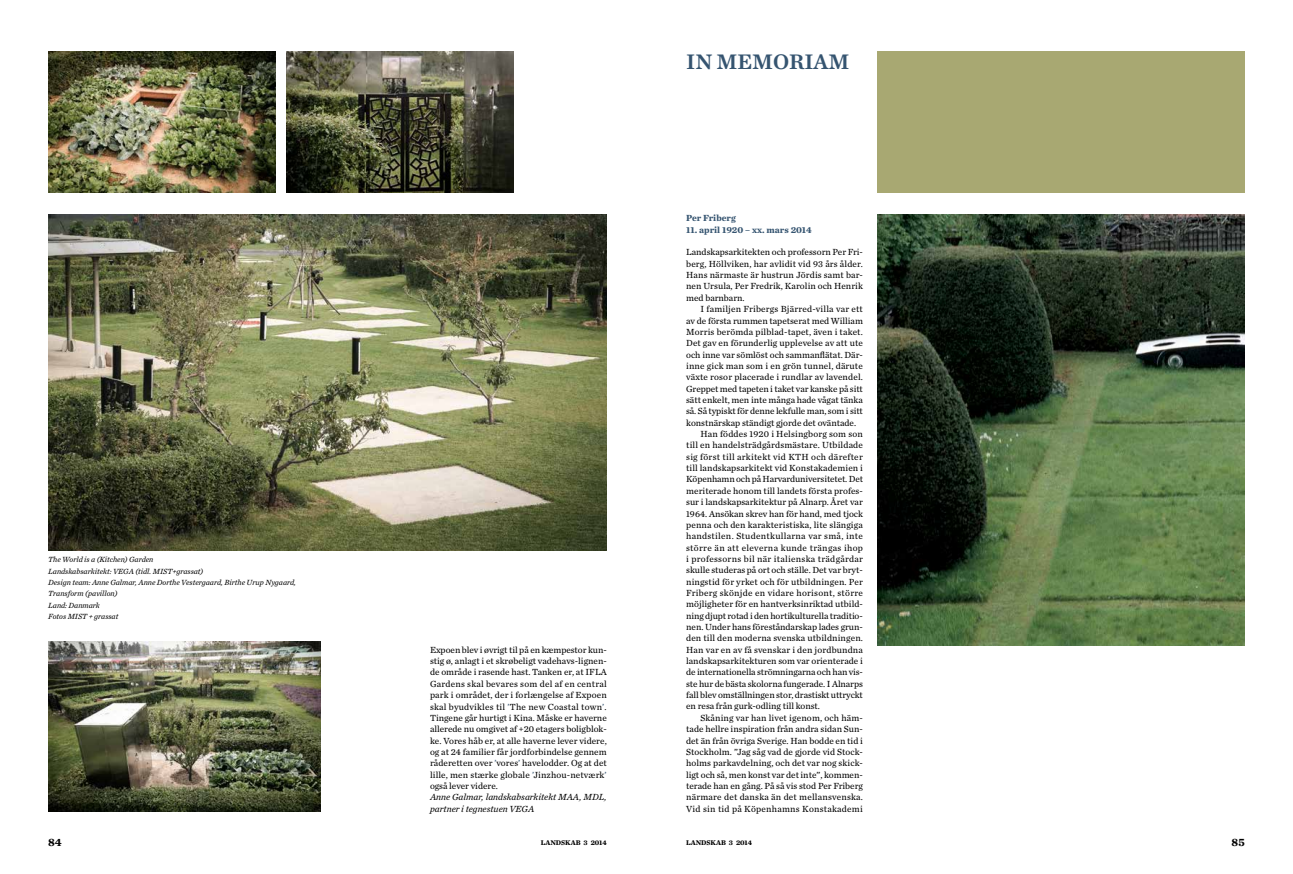
<style>
.page{position:relative;width:1293px;height:874px;background:#fff}
.page>*{position:absolute;margin:0;border:0;box-sizing:border-box;transform-origin:0 0}
.t1{font:22px "Chronicle Text G2 Semi";color:#355470}
.t2{font:700 11.3px "Chronicle Text G2";color:#000}
.t3{font:9.2px/11.3px "Chronicle Text G2";letter-spacing:.005em;color:#000;text-align:justify}
.t4{font:9.2px "Chronicle Text G2";letter-spacing:.03em;color:#000}
.t5{font:9.2px "Chronicle Text G2";letter-spacing:.025em;color:#000}
.t6{font:italic 9.2px/11.3px "Chronicle Text G2";letter-spacing:.005em;color:#000}
.t7{font:9.2px "Chronicle Text G2";letter-spacing:.035em;color:#000}
.t8{font:700 9.2px "Chronicle Text G2";color:#355470}
.t9{font:italic 7.8px/11.3px "Chronicle Text G2";color:#000}
.t10{font:700 7.1px "Chronicle Text G2";color:#000}
.s1{color:#355470}
</style>
<div class="page">
<img style="left:877px;top:214px;width:367px;height:431px">
<img style="left:48px;top:214px;width:559px;height:336px">
<img style="left:286px;top:51px;width:227px;height:142px">
<img style="left:48px;top:51px;width:227px;height:142px">
<img style="left:48px;top:641px;width:272px;height:170px">
<div style="left:877px;top:51px;width:367px;height:142px;background:#a8a872"></div>
<p class="t9" style="left:48px;top:553px;width:249px">The World is a (Kitchen) Garden<br>Landskabsarkitekt: VEGA (tidl. MIST+grassat)<br>Design team: Anne Galmar, Anne Dorthe Vestergaard, Birthe Urup Nygaard, Transform (pavillon)<br>Land: Danmark<br>Fotos MIST + grassat</p>
<p class="t3" style="left:430px;top:643px;width:178px">Expoen blev i øvrigt til på en kæmpestor kun&shy;stig ø, anlagt i et skrøbeligt vadehavs-lignen&shy;de område i rasende hast. Tanken er, at IFLA Gardens skal bevares som del af en central park i området, der i forlængelse af Expoen skal byudvikles til <span class="s1">’</span>The new Coastal town<span class="s1">’</span>.<br>Tingene går hurtigt i Kina. Måske er haverne allerede nu omgivet af +20 etagers boligblok&shy;ke. Vores håb er, at alle haverne lever videre, og at 24 familier får jordforbindelse gennem råderetten over <span class="s1">’</span>vores<span class="s1">’</span> havelodder. Og at det lille, men stærke globale <span class="s1">’</span>Jinzhou-netværk<span class="s1">’ </span>også lever videre.</p>
<p class="t6" style="left:430px;top:790px;width:178px">Anne Galmar, landskabsarkitekt MAA, MDL, partner i tegnestuen VEGA</p>
<h1 class="t1" style="left:686px;top:44px;width:165px">IN MEMORIAM</h1>
<p class="t8" style="left:686px;top:211px;width:51px">Per Friberg</p>
<p class="t8" style="left:686px;top:222px;width:127px">11. april 1920 – xx. mars 2014</p>
<p class="t3" style="left:686px;top:246px;width:178px">Landskapsarkitekten och professorn Per Fri&shy;berg, Höllviken, har avlidit vid 93 års ålder.<br>Hans närmaste är hustrun Jördis samt bar&shy;nen Ursula, Per Fredrik, Karolin och Henrik med barnbarn.</p>
<p class="t5" style="left:700px;top:302px;width:164px">I familjen Fribergs Bjärred-villa var ett</p>
<p class="t3" style="left:686px;top:314px;width:178px">av de första rummen tapetserat med William</p>
<p class="t3" style="left:686px;top:325px;width:178px">Morris berömda pilblad-tapet, även i taket.</p>
<p class="t3" style="left:686px;top:337px;width:178px">Det gav en förunderlig upplevelse av att ute</p>
<p class="t3" style="left:686px;top:348px;width:178px">och inne var sömlöst och sammanflätat. Där-</p>
<p class="t3" style="left:686px;top:359px;width:178px">inne gick man som i en grön tunnel, därute</p>
<p class="t3" style="left:686px;top:371px;width:178px">växte rosor placerade i rundlar av lavendel.</p>
<p class="t3" style="left:686px;top:382px;width:178px">Greppet med tapeten i taket var kanske på sitt</p>
<p class="t3" style="left:686px;top:393px;width:178px">sätt enkelt, men inte många hade vågat tänka</p>
<p class="t3" style="left:686px;top:405px;width:178px">så. Så typiskt för denne lekfulle man, som i sitt</p>
<p class="t3" style="left:686px;top:416px;width:172px">konstnärskap ständigt gjorde det oväntade.</p>
<p class="t3" style="left:700px;top:427px;width:164px">Han föddes 1920 i Helsingborg som son</p>
<p class="t3" style="left:686px;top:439px;width:178px">till en handelsträdgårdsmästare. Utbildade</p>
<p class="t4" style="left:686px;top:449px;width:178px">sig först till arkitekt vid KTH och därefter</p>
<p class="t3" style="left:686px;top:461px;width:178px">till landskapsarkitekt vid Konstakademien i</p>
<p class="t3" style="left:686px;top:473px;width:178px">Köpenhamn och på Harvarduniversitetet. Det</p>
<p class="t3" style="left:686px;top:484px;width:178px">meriterade honom till landets första profes-</p>
<p class="t3" style="left:686px;top:495px;width:178px">sur i landskapsarkitektur på Alnarp. Året var</p>
<p class="t3" style="left:686px;top:507px;width:178px">1964. Ansökan skrev han för hand, med tjock</p>
<p class="t3" style="left:686px;top:518px;width:178px">penna och den karakteristiska, lite slängiga</p>
<p class="t4" style="left:686px;top:529px;width:178px">handstilen. Studentkullarna var små, inte</p>
<p class="t7" style="left:686px;top:540px;width:178px">större än att eleverna kunde trängas ihop</p>
<p class="t4" style="left:686px;top:551px;width:178px">i professorns bil när italienska trädgårdar</p>
<p class="t3" style="left:686px;top:563px;width:178px">skulle studeras på ort och ställe. Det var bryt-</p>
<p class="t3" style="left:686px;top:575px;width:178px">ningstid för yrket och för utbildningen. Per</p>
<p class="t4" style="left:686px;top:585px;width:178px">Friberg skönjde en vidare horisont, större</p>
<p class="t3" style="left:686px;top:597px;width:178px">möjligheter för en hantverksinriktad utbild-</p>
<p class="t3" style="left:686px;top:609px;width:178px">ning djupt rotad i den hortikulturella traditio-</p>
<p class="t3" style="left:686px;top:620px;width:178px">nen. Under hans föreståndarskap lades grun-</p>
<p class="t3" style="left:686px;top:631px;width:178px">den till den moderna svenska utbildningen.</p>
<p class="t3" style="left:686px;top:643px;width:178px">Han var en av få svenskar i den jordbundna</p>
<p class="t3" style="left:686px;top:654px;width:178px">landskapsarkitekturen som var orienterade i</p>
<p class="t3" style="left:686px;top:666px;width:178px">de internationella strömningarna och han vis-</p>
<p class="t3" style="left:686px;top:677px;width:178px">ste hur de bästa skolorna fungerade. I Alnarps</p>
<p class="t3" style="left:686px;top:688px;width:178px">fall blev omställningen stor, drastiskt uttryckt</p>
<p class="t3" style="left:686px;top:700px;width:135px">en resa från gurk-odling till konst.</p>
<p class="t3" style="left:700px;top:711px;width:164px">Skåning var han livet igenom, och häm-</p>
<p class="t3" style="left:686px;top:722px;width:178px">tade hellre inspiration från andra sidan Sun-</p>
<p class="t3" style="left:686px;top:734px;width:178px">det än från övriga Sverige. Han bodde en tid i</p>
<p class="t3" style="left:686px;top:745px;width:178px">Stockholm. ”Jag såg vad de gjorde vid Stock-</p>
<p class="t3" style="left:686px;top:756px;width:178px">holms parkavdelning, och det var nog skick-</p>
<p class="t3" style="left:686px;top:768px;width:178px">ligt och så, men konst var det inte”, kommen-</p>
<p class="t3" style="left:686px;top:779px;width:178px">terade han en gång. På så vis stod Per Friberg</p>
<p class="t5" style="left:686px;top:789px;width:178px">närmare det danska än det mellansvenska.</p>
<p class="t5" style="left:686px;top:801px;width:178px">Vid sin tid på Köpenhamns Konstakademi</p>
<p class="t2" style="left:48px;top:832px;width:15px">84</p>
<p class="t10" style="left:541px;top:836px;width:67px">LANDSKAB 3 2014</p>
<p class="t10" style="left:686px;top:836px;width:67px">LANDSKAB 3 2014</p>
<p class="t2" style="left:1231px;top:832px;width:15px">85</p>
</div>
